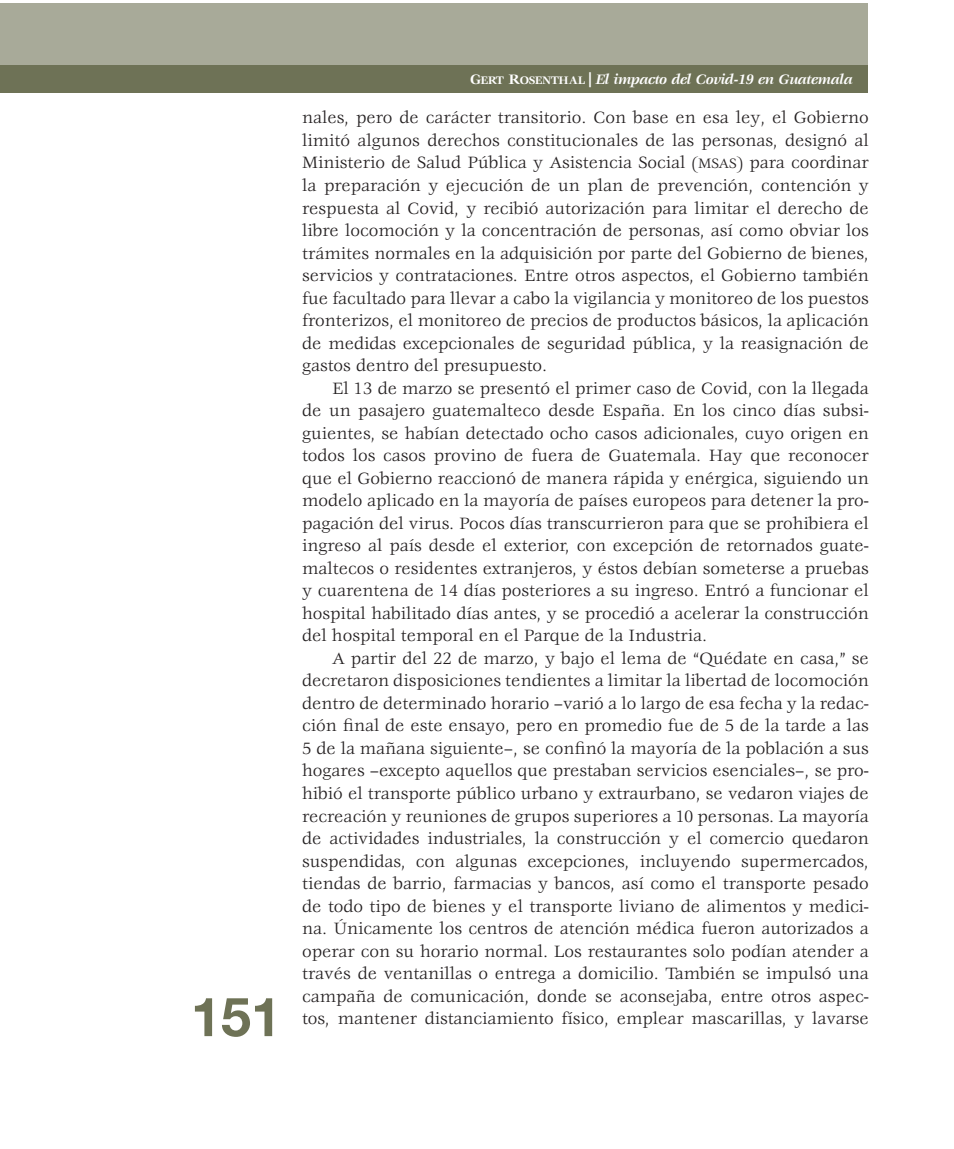
<style>
.page{position:relative;width:954px;height:1149px;background:#fff}
.page>*{position:absolute;margin:0;border:0;box-sizing:border-box;transform-origin:0 0}
.t1{font:700 54px "Helvetica Neue LT Std";color:#6e7256}
.t2{font:18px/22.5px "Veljovic";color:#231f20;text-align:justify}
.t3{font:italic 700 15px "Veljovic";letter-spacing:-.025em;color:#fff}
.s1{font-family:"Veljovic Bold SC800";font-weight:400;font-style:normal}
.s2{font-family:"Veljovic Bold SC800";font-weight:400;font-style:normal;font-size:12px}
.s3{font-family:"Helvetica Neue LT Std";font-weight:500}
.s4{font-size:15px}
</style>
<div class="page">
<div style="left:0;top:3px;width:867px;height:67px;background:#a8aa99"></div>
<div style="left:0;top:66px;width:867px;height:27px;background:#6e7256"></div>
<h1 class="t1" style="left:191px;top:983px;width:92px">151</h1>
<p class="t3" style="left:470px;top:71px;width:384px"><span class="s1">G</span><span class="s2">ERT</span> <span class="s1">R</span><span class="s2">OSENTHAL</span> <span class="s3">|</span> El impacto del Covid-19 en Guatemala</p>
<p class="t2" style="left:302px;top:107px;width:568px">nales, pero de carácter transitorio. Con base en esa ley, el Gobierno limitó algunos derechos constitucionales de las personas, designó al Ministerio de Salud Pública y Asistencia Social (<span class="s4">MSAS</span>) para coordinar la preparación y ejecución de un plan de prevención, contención y respuesta al Covid, y recibió autorización para limitar el derecho de libre locomoción y la concentración de personas, así como obviar los trámites normales en la adquisición por parte del Gobierno de bienes, servicios y contrataciones. Entre otros aspectos, el Gobierno también fue facultado para llevar a cabo la vigilancia y monitoreo de los puestos fronterizos, el monitoreo de precios de productos básicos, la aplicación de medidas excepcionales de seguridad pública, y la reasignación de gastos dentro del presupuesto.</p>
<p class="t2" style="left:302px;top:377px;width:568px;text-indent:30px">El 13 de marzo se presentó el primer caso de Covid, con la llegada de un pasajero guatemalteco desde España. En los cinco días subsi&shy;guientes, se habían detectado ocho casos adicionales, cuyo origen en todos los casos provino de fuera de Guatemala. Hay que reconocer que el Gobierno reaccionó de manera rápida y enérgica, siguiendo un modelo aplicado en la mayoría de países europeos para detener la pro&shy;pagación del virus. Pocos días transcurrieron para que se prohibiera el ingreso al país desde el exterior, con excepción de retornados guate&shy;maltecos o residentes extranjeros, y éstos debían someterse a pruebas y cuarentena de 14 días posteriores a su ingreso. Entró a funcionar el hospital habilitado días antes, y se procedió a acelerar la construcción del hospital temporal en el Parque de la Industria.</p>
<p class="t2" style="left:302px;top:647px;width:568px;text-indent:30px">A partir del 22 de marzo, y bajo el lema de “Quédate en casa,” se decretaron disposiciones tendientes a limitar la libertad de locomoción dentro de determinado horario –varió a lo largo de esa fecha y la redac&shy;ción final de este ensayo, pero en promedio fue de 5 de la tarde a las 5 de la mañana siguiente–, se confinó la mayoría de la población a sus hogares –excepto aquellos que prestaban servicios esenciales–, se pro&shy;hibió el transporte público urbano y extraurbano, se vedaron viajes de recreación y reuniones de grupos superiores a 10 personas. La mayoría de actividades industriales, la construcción y el comercio quedaron suspendidas, con algunas excepciones, incluyendo supermercados, tiendas de barrio, farmacias y bancos, así como el transporte pesado de todo tipo de bienes y el transporte liviano de alimentos y medici&shy;na. Únicamente los centros de atención médica fueron autorizados a operar con su horario normal. Los restaurantes solo podían atender a través de ventanillas o entrega a domicilio. También se impulsó una campaña de comunicación, donde se aconsejaba, entre otros aspec&shy;tos, mantener distanciamiento físico, emplear mascarillas, y lavarse</p>
</div>
